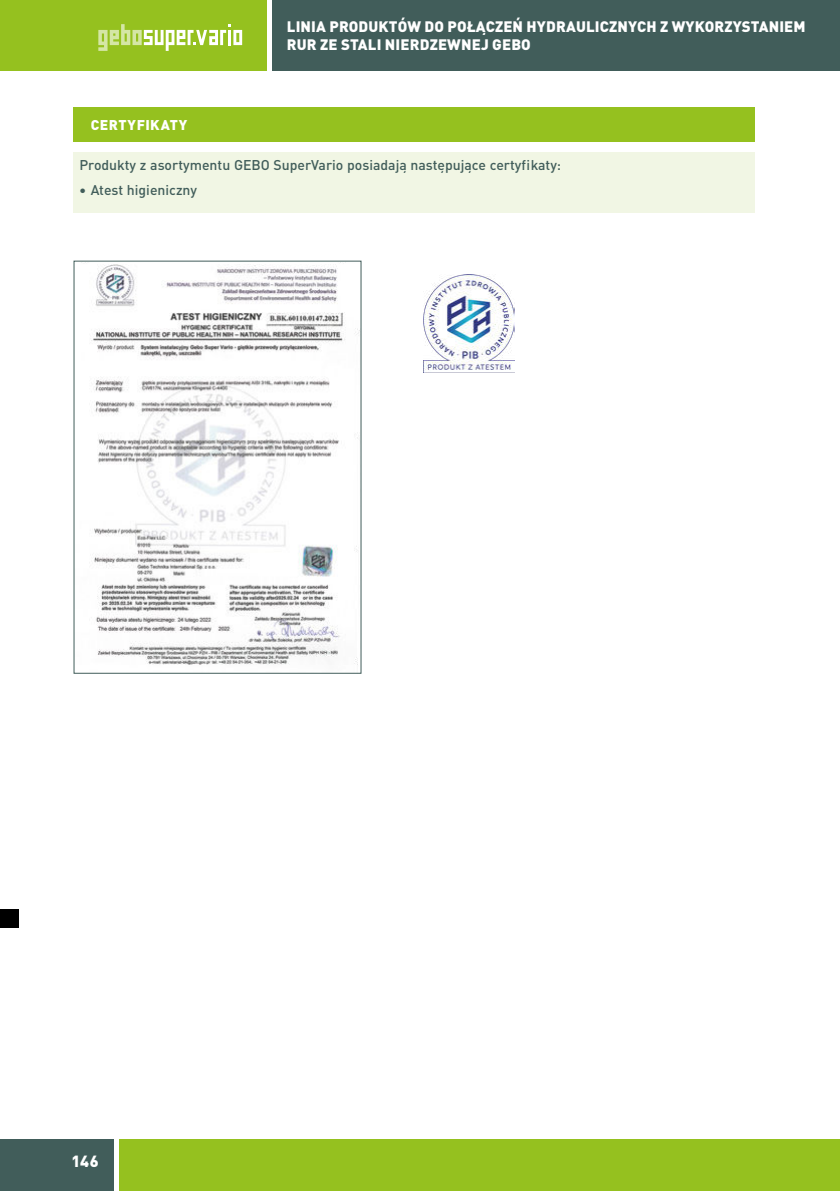
<style>
.page{position:relative;width:840px;height:1191px;background:#fff}
.page>*{position:absolute;margin:0;border:0;box-sizing:border-box;transform-origin:0 0}
.t1{font:900 16px "DIN Pro";color:#fff}
.t2{font:900 15px/18px "DIN Pro";letter-spacing:.01em;color:#fff}
.t3{font:500 14px "DIN Pro";color:#415d5a}
.t4{font:900 14px "DIN Pro";letter-spacing:.035em;color:#fff}
.s1{font-weight:900}
</style>
<div class="page">
<div style="left:119px;top:1140px;width:720px;height:51px;background:#95c11f"></div>
<div style="left:0;top:1140px;width:113px;height:51px;background:#415d5a"></div>
<div style="left:272px;top:0;width:567px;height:70px;background:#415d5a"></div>
<div style="left:0;top:0;width:266px;height:70px;background:#95c11f"></div>
<svg style="left:98px;top:24px;width:144px;height:27px"></svg>
<img style="left:91px;top:264px;width:268px;height:401px">
<div style="left:74px;top:108px;width:680px;height:34px;background:#95c11f"></div>
<div style="left:74px;top:152px;width:680px;height:60px;background:#f1f6e4"></div>
<img style="left:423px;top:275px;width:91px;height:98px">
<div style="left:0;top:909px;width:18px;height:18px;background:#000"></div>
<p class="t2" style="left:287px;top:17px;width:520px">LINIA PRODUKTÓW DO POŁĄCZEŃ HYDRAULICZNYCH Z WYKORZYSTANIEM<br>RUR ZE STALI NIERDZEWNEJ GEBO</p>
<p class="t4" style="left:91px;top:117px;width:98px">CERTYFIKATY</p>
<p class="t3" style="left:79px;top:158px;width:482px">Produkty z asortymentu GEBO SuperVario posiadają następujące certyfikaty:</p>
<p class="t3" style="left:79px;top:184px;width:119px"><span class="s1">•</span> Atest higieniczny</p>
<p class="t1" style="left:71px;top:1151px;width:29px">146</p>
</div>
